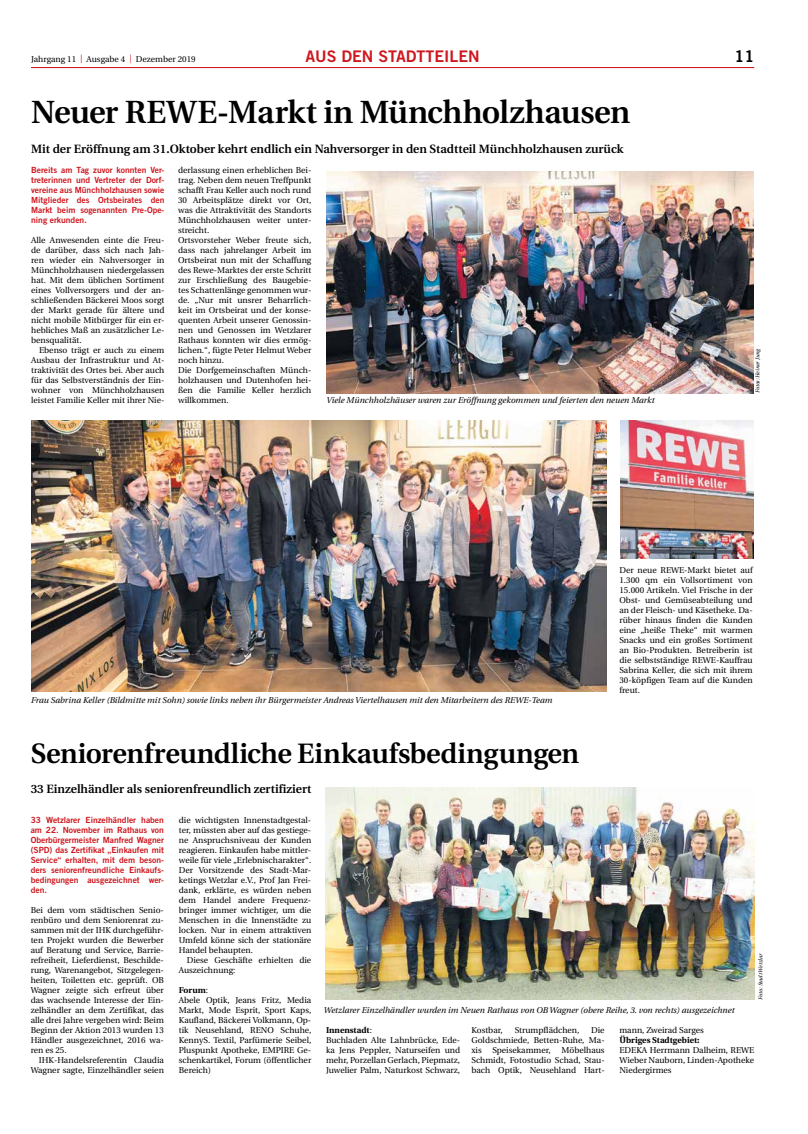
<style>
.page{position:relative;width:808px;height:1134px;background:#fff}
.page>*{position:absolute;margin:0;border:0;box-sizing:border-box;transform-origin:0 0}
.t1{font:600 32px "Utopia";letter-spacing:-.015em;color:#000}
.t2{font:600 28px "Utopia";letter-spacing:-.015em;color:#000}
.t3{font:16px "Trade Gothic Bold Two";color:#ce171e}
.t4{font:16px "Trade Gothic Bold Two";color:#000}
.t5{font:600 12px "Utopia";color:#000}
.t6{font:8.5px/10px "Utopia";color:#000;text-align:justify}
.t7{font:8.5px/10px "Trade Gothic Bold Two";color:#ce171e;text-align:justify}
.t8{font:italic 8.5px "Utopia";color:#000}
.t9{font:700 8.5px "Utopia";color:#000}
.t10{font:italic 5.5px "Utopia";color:#000}
.s1{font-size:11.9px;color:#ce171e}
.s2{font-weight:700}
</style>
<div class="page">
<hr style="left:31px;top:67px;width:723px;height:1px;background:#ce171e">
<img style="left:326px;top:172px;width:428px;height:221px">
<img style="left:31px;top:420px;width:576px;height:272px">
<img style="left:621px;top:421px;width:133px;height:137px">
<img style="left:326px;top:787px;width:428px;height:212px">
<p class="t6" style="left:31px;top:54px;width:166px">Jahrgang 11 <span class="s1">|</span> Ausgabe 4 <span class="s1">|</span> Dezember 2019</p>
<h3 class="t3" style="left:305px;top:46px;width:176px">AUS DEN STADTTEILEN</h3>
<h3 class="t4" style="left:734px;top:46px;width:21px">11</h3>
<h1 class="t1" style="left:31px;top:94px;width:601px">Neuer REWE-Markt in Münchholzhausen</h1>
<h3 class="t5" style="left:31px;top:142px;width:594px">Mit der Eröffnung am 31.Oktober kehrt endlich ein Nahversorger in den Stadtteil Münchholzhausen zurück</h3>
<p class="t7" style="left:31px;top:165px;width:135px">Bereits am Tag zuvor konnten Ver&shy;treterinnen und Vertreter der Dorf&shy;vereine aus Münchholzhausen sowie Mitglieder des Ortsbeirates den Markt beim sogenannten Pre-Ope&shy;ning erkunden.</p>
<p class="t6" style="left:31px;top:235px;width:135px">Alle Anwesenden einte die Freu&shy;de darüber, dass sich nach Jah&shy;ren wieder ein Nahversorger in Münchholzhausen niedergelassen hat. Mit dem üblichen Sortiment eines Vollversorgers und der an&shy;schließenden Bäckerei Moos sorgt der Markt gerade für ältere und nicht mobile Mitbürger für ein er&shy;hebliches Maß an zusätzlicher Le&shy;bensqualität.</p>
<p class="t6" style="left:31px;top:345px;width:135px;text-indent:8px">Ebenso trägt er auch zu einem Ausbau der Infrastruktur und At&shy;traktivität des Ortes bei. Aber auch für das Selbstverständnis der Ein&shy;wohner von Münchholzhausen leistet Familie Keller mit ihrer Nie-</p>
<p class="t6" style="left:178px;top:165px;width:135px;text-align:left">derlassung einen erheblichen Bei&shy;trag. Neben dem neuen Treffpunkt schafft Frau Keller auch noch rund<br>30 Arbeitsplätze direkt vor Ort, was die Attraktivität des Standorts<br>Münchholzhausen weiter unter&shy;streicht.<br>Ortsvorsteher Weber freute sich, dass nach jahrelanger Arbeit im<br>Ortsbeirat nun mit der Schaffung des Rewe-Marktes der erste Schritt zur Erschließung des Baugebie&shy;tes Schattenlänge genommen wur&shy;de. „Nur mit unsrer Beharrlich&shy;keit im Ortsbeirat und der konse&shy;quenten Arbeit unserer Genossin&shy;nen und Genossen im Wetzlarer<br>Rathaus konnten wir dies ermög&shy;lichen.“, fügte Peter Helmut Weber noch hinzu.<br>Die Dorfgemeinschaften Münch&shy;holzhausen und Dutenhofen hei&shy;ßen die Familie Keller herzlich willkommen.</p>
<p class="t10" style="left:755px;top:393px;width:46px;rotate:-90deg">Fotos: Heiner Jung</p>
<p class="t8" style="left:326px;top:396px;width:330px">Viele Münchholzhäuser waren zur Eröffnung gekommen und feierten den neuen Markt</p>
<p class="t8" style="left:31px;top:696px;width:523px">Frau Sabrina Keller (Bildmitte mit Sohn) sowie links neben ihr Bürgermeister Andreas Viertelhausen mit den Mitarbeitern des REWE-Team</p>
<p class="t6" style="left:619px;top:565px;width:135px">Der neue REWE-Markt bietet auf 1.300 qm ein Vollsortiment von 15.000 Artikeln. Viel Frische in der Obst- und Gemüseabteilung und an der Fleisch- und Käsetheke. Da&shy;rüber hinaus finden die Kunden eine „heiße Theke“ mit warmen Snacks und ein großes Sortiment an Bio-Produkten. Betreiberin ist die selbstständige REWE-Kauffrau Sabrina Keller, die sich mit ihrem 30-köpfigen Team auf die Kunden freut.</p>
<h2 class="t2" style="left:31px;top:738px;width:550px">Seniorenfreundliche Einkaufsbedingungen</h2>
<h3 class="t5" style="left:31px;top:782px;width:282px">33 Einzelhändler als seniorenfreundlich zertifiziert</h3>
<p class="t7" style="left:31px;top:815px;width:135px">33 Wetzlarer Einzelhändler haben am 22. November im Rathaus von Oberbürgermeister Manfred Wagner (SPD) das Zertifikat „Einkaufen mit Service“ erhalten, mit dem beson&shy;ders seniorenfreundliche Einkaufs&shy;bedingungen ausgezeichnet wer&shy;den.</p>
<p class="t6" style="left:31px;top:905px;width:135px">Bei dem vom städtischen Senio&shy;renbüro und dem Seniorenrat zu&shy;sammen mit der IHK durchgeführ&shy;ten Projekt wurden die Bewerber auf Beratung und Service, Barrie&shy;refreiheit, Lieferdienst, Beschilde&shy;rung, Warenangebot, Sitzgelegen&shy;heiten, Toiletten etc. geprüft. OB Wagner zeigte sich erfreut über das wachsende Interesse der Ein&shy;zelhändler an dem Zertifikat, das alle drei Jahre vergeben wird: Beim Beginn der Aktion 2013 wurden 13<br>Händler ausgezeichnet, 2016 wa&shy;ren es 25.</p>
<p class="t6" style="left:31px;top:1055px;width:135px;text-align:right">IHK-Handelsreferentin Claudia<br>Wagner sagte, Einzelhändler seien</p>
<p class="t6" style="left:179px;top:815px;width:134px">die wichtigsten Innenstadtgestal&shy;ter, müssten aber auf das gestiege&shy;ne Anspruchsniveau der Kunden reagieren. Einkaufen habe mittler&shy;weile für viele „Erlebnischarakter“.<br>Der Vorsitzende des Stadt-Mar&shy;ketings Wetzlar e.V., Prof Jan Frei&shy;dank, erklärte, es würden neben dem Handel andere Frequenz&shy;bringer immer wichtiger, um die Menschen in die Innenstädte zu locken. Nur in einem attraktiven Umfeld könne sich der stationäre Handel behaupten.</p>
<p class="t6" style="left:179px;top:955px;width:134px;text-indent:8px">Diese Geschäfte erhielten die<br>Auszeichnung:</p>
<p class="t6" style="left:179px;top:985px;width:134px;text-align:left"><span class="s2">Forum</span>:<br>Abele Optik, Jeans Fritz, Media<br>Markt, Mode Esprit, Sport Kaps,<br>Kaufland, Bäckerei Volkmann, Op&shy;tik Neusehland, RENO Schuhe,<br>KennyS. Textil, Parfümerie Seibel,<br>Pluspunkt Apotheke, EMPIRE Ge&shy;schenkartikel, Forum (öffentlicher<br>Bereich)</p>
<p class="t10" style="left:758px;top:999px;width:48px;rotate:-90deg">Foto: Stadt Wetzlar</p>
<p class="t8" style="left:323px;top:1006px;width:412px">Wetzlarer Einzelhändler wurden im Neuen Rathaus von OB Wagner (obere Reihe, 3. von rechts) ausgezeichnet</p>
<p class="t6" style="left:471px;top:1025px;width:33px">Kostbar,</p>
<p class="t6" style="left:515px;top:1025px;width:66px">Strumpflädchen,</p>
<p class="t6" style="left:326px;top:1025px;width:136px;text-align:left"><span class="s2">Innenstadt</span>:<br>Buchladen Alte Lahnbrücke, Ede&shy;ka Jens Peppler, Naturseifen und mehr, Porzellan Gerlach, Piepmatz,<br>Juwelier Palm, Naturkost Schwarz,</p>
<p class="t6" style="left:471px;top:1025px;width:135px;text-indent:120px">Die Goldschmiede, Betten-Ruhe, Ma&shy;xis Speisekammer, Möbelhaus Schmidt, Fotostudio Schad, Stau&shy;bach Optik, Neusehland Hart-</p>
<p class="t6" style="left:619px;top:1025px;width:86px">mann, Zweirad Sarges</p>
<p class="t9" style="left:619px;top:1035px;width:82px">Übriges Stadtgebiet:</p>
<p class="t6" style="left:619px;top:1045px;width:136px">EDEKA Herrmann Dalheim, REWE Wieber Nauborn, Linden-Apotheke Niedergirmes</p>
</div>
